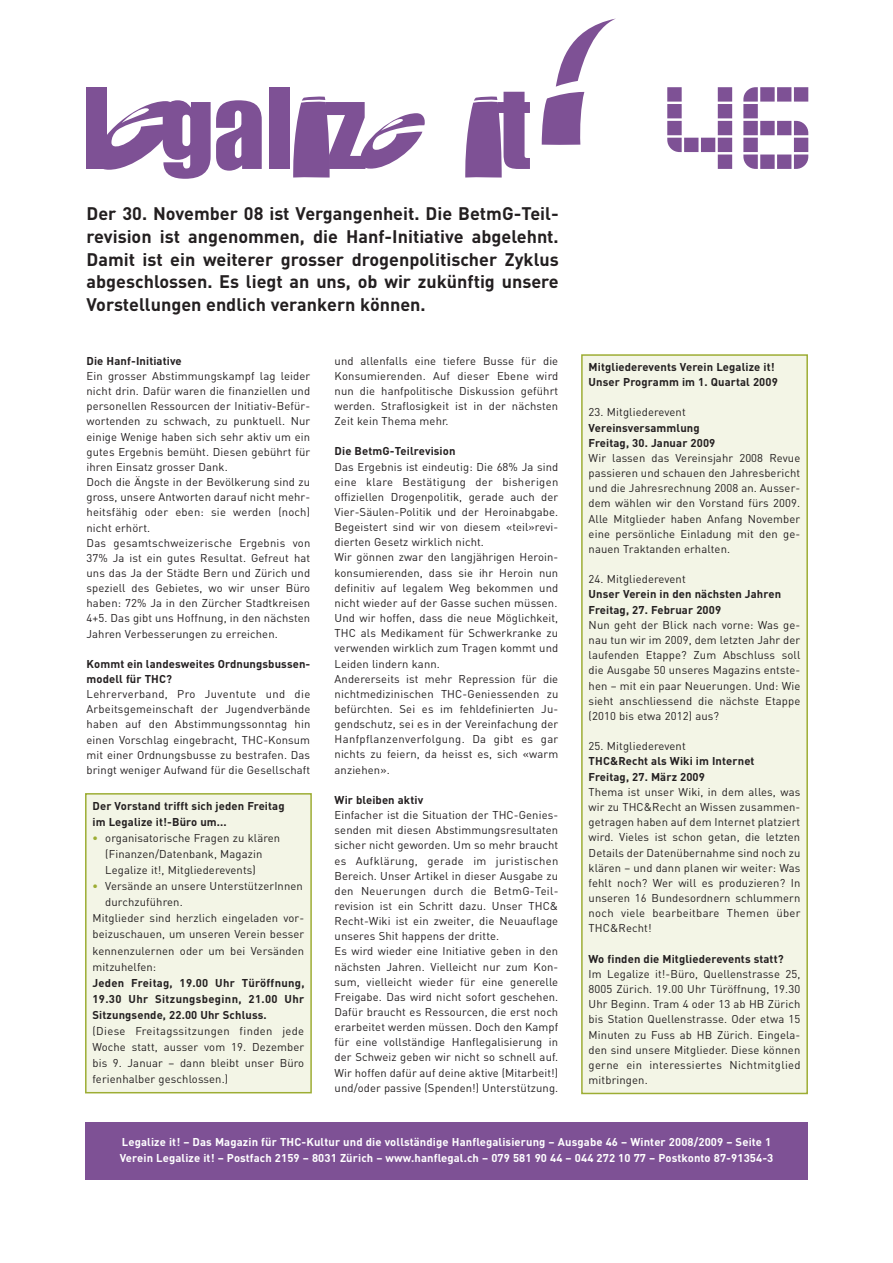
<style>
.page{position:relative;width:893px;height:1263px;background:#fff}
.page>*{position:absolute;margin:0;border:0;box-sizing:border-box;transform-origin:0 0}
.t1{font:153px "Astronaut";color:#7e5195}
.t2{font:700 18px/22.5px "DIN";color:#231f20;text-align:justify}
.t3{font:11.25px/15.1px "DIN";letter-spacing:.01em;color:#231f20;text-align:justify}
.t4{font:700 11.25px/15.1px "DIN";letter-spacing:.01em;color:#231f20}
.t5{font:700 11.25px/15.1px "DIN";letter-spacing:.01em;color:#fff}
.s1{font-weight:700;color:#9dad34}
</style>
<div class="page">
<div style="left:86px;top:87px;width:20px;height:82px;background:#7e5195"></div>
<div style="left:269px;top:87px;width:21px;height:82px;background:#7e5195"></div>
<svg style="left:104px;top:100px;width:158px;height:79px"></svg>
<svg style="left:542px;top:19px;width:73px;height:126px"></svg>
<svg style="left:293px;top:96px;width:132px;height:82px"></svg>
<svg style="left:465px;top:92px;width:65px;height:86px"></svg>
<div style="left:85px;top:1122px;width:723px;height:57px;background:#7e5195"></div>
<div style="left:582px;top:355px;width:225px;height:738px;background:#f3f5e6"></div>
<div style="left:581px;top:354px;width:227px;height:740px;border:2px solid #9dad34"></div>
<div style="left:86px;top:794px;width:225px;height:299px;background:#f3f5e6"></div>
<div style="left:85px;top:793px;width:227px;height:300px;border:2px solid #9dad34"></div>
<p class="t2" style="left:87px;top:203px;width:474px">Der 30. November 08 ist Vergangenheit. Die BetmG-Teil&shy;revision ist angenommen, die Hanf-Initiative abgelehnt.<br>Damit ist ein weiterer grosser drogenpolitischer Zyklus abgeschlossen. Es liegt an uns, ob wir zukünftig unsere Vorstellungen endlich verankern können.</p>
<p class="t4" style="left:87px;top:353px;width:97px">Die Hanf-Initiative</p>
<p class="t3" style="left:87px;top:368px;width:225px;text-align:left">Ein grosser Abstimmungskampf lag leider nicht drin. Dafür waren die finanziellen und personellen Ressourcen der Initiativ-Befür&shy;wortenden zu schwach, zu punktuell. Nur einige Wenige haben sich sehr aktiv um ein gutes Ergebnis bemüht. Diesen gebührt für ihren Einsatz grosser Dank.<br>Doch die Ängste in der Bevölkerung sind zu gross, unsere Antworten darauf nicht mehr&shy;heitsfähig oder eben: sie werden (noch) nicht erhört.<br>Das gesamtschweizerische Ergebnis von 37% Ja ist ein gutes Resultat. Gefreut hat uns das Ja der Städte Bern und Zürich und speziell des Gebietes, wo wir unser Büro haben: 72% Ja in den Zürcher Stadtkreisen 4+5. Das gibt uns Hoffnung, in den nächsten Jahren Verbesserungen zu erreichen.</p>
<p class="t4" style="left:87px;top:656px;width:225px">Kommt ein landesweites Ordnungsbussen&shy;modell für THC?</p>
<p class="t3" style="left:87px;top:687px;width:225px">Lehrerverband, Pro Juventute und die Arbeitsgemeinschaft der Jugendverbände haben auf den Abstimmungssonntag hin einen Vorschlag eingebracht, THC-Konsum mit einer Ordnungsbusse zu bestrafen. Das bringt weniger Aufwand für die Gesellschaft</p>
<p class="t4" style="left:93px;top:798px;width:194px;line-height:16px">Der Vorstand trifft sich jeden Freitag im Legalize it!-Büro um...</p>
<p class="t3" style="left:105px;top:830px;width:176px;line-height:16px;text-align:left;text-indent:-13px"><span class="s1">•</span> organisatorische Fragen zu klären (Finanzen/Datenbank, Magazin<br>Legalize it!, Mitgliederevents)</p>
<p class="t3" style="left:93px;top:879px;width:212px"><span class="s1">•</span> Versände an unsere UnterstützerInnen</p>
<p class="t3" style="left:105px;top:895px;width:79px">durchzuführen.</p>
<p class="t3" style="left:93px;top:911px;width:213px">Mitglieder sind herzlich eingeladen vor-</p>
<p class="t3" style="left:93px;top:927px;width:213px">beizuschauen, um unseren Verein besser</p>
<p class="t3" style="left:93px;top:943px;width:213px">kennenzulernen oder um bei Versänden</p>
<p class="t3" style="left:93px;top:959px;width:65px">mitzuhelfen:</p>
<p class="t4" style="left:93px;top:975px;width:213px;line-height:16px;text-align:justify">Jeden Freitag, 19.00 Uhr Türöffnung, 19.30 Uhr Sitzungsbeginn, 21.00 Uhr Sitzungsende, 22.00 Uhr Schluss.</p>
<p class="t3" style="left:93px;top:1023px;width:213px;line-height:16px">(Diese Freitagssitzungen finden jede Woche statt, ausser vom 19. Dezember bis 9. Januar – dann bleibt unser Büro ferienhalber geschlossen.)</p>
<p class="t3" style="left:335px;top:353px;width:225px">und allenfalls eine tiefere Busse für die Konsumierenden. Auf dieser Ebene wird nun die hanfpolitische Diskussion geführt werden. Straflosigkeit ist in der nächsten Zeit kein Thema mehr.</p>
<p class="t4" style="left:335px;top:444px;width:122px">Die BetmG-Teilrevision</p>
<p class="t3" style="left:335px;top:459px;width:225px;text-align:left">Das Ergebnis ist eindeutig: Die 68% Ja sind eine klare Bestätigung der bisherigen offiziellen Drogenpolitik, gerade auch der Vier-Säulen-Politik und der Heroinabgabe.<br>Begeistert sind wir von diesem «teil»revi&shy;dierten Gesetz wirklich nicht.<br>Wir gönnen zwar den langjährigen Heroin&shy;konsumierenden, dass sie ihr Heroin nun definitiv auf legalem Weg bekommen und nicht wieder auf der Gasse suchen müssen.<br>Und wir hoffen, dass die neue Möglichkeit, THC als Medikament für Schwerkranke zu verwenden wirklich zum Tragen kommt und Leiden lindern kann.<br>Andererseits ist mehr Repression für die nichtmedizinischen THC-Geniessenden zu befürchten. Sei es im fehldefinierten Ju&shy;gendschutz, sei es in der Vereinfachung der Hanfpflanzenverfolgung. Da gibt es gar nichts zu feiern, da heisst es, sich «warm anziehen».</p>
<p class="t4" style="left:335px;top:792px;width:90px">Wir bleiben aktiv</p>
<p class="t3" style="left:335px;top:807px;width:225px;text-align:left">Einfacher ist die Situation der THC-Genies&shy;senden mit diesen Abstimmungsresultaten sicher nicht geworden. Um so mehr braucht es Aufklärung, gerade im juristischen Bereich. Unser Artikel in dieser Ausgabe zu den Neuerungen durch die BetmG-Teil&shy;revision ist ein Schritt dazu. Unser THC&amp; Recht-Wiki ist ein zweiter, die Neuauflage unseres Shit happens der dritte.<br>Es wird wieder eine Initiative geben in den nächsten Jahren. Vielleicht nur zum Kon&shy;sum, vielleicht wieder für eine generelle Freigabe. Das wird nicht sofort geschehen.<br>Dafür braucht es Ressourcen, die erst noch erarbeitet werden müssen. Doch den Kampf für eine vollständige Hanflegalisierung in der Schweiz geben wir nicht so schnell auf.<br>Wir hoffen dafür auf deine aktive (Mitarbeit!) und/oder passive (Spenden!) Unterstützung.</p>
<h1 class="t1" style="left:656px;top:27px;width:154px">46</h1>
<p class="t4" style="left:589px;top:359px;width:191px">Mitgliederevents Verein Legalize it!<br>Unser Programm im 1. Quartal 2009</p>
<p class="t3" style="left:589px;top:405px;width:99px">23. Mitgliederevent</p>
<p class="t4" style="left:589px;top:420px;width:128px">Vereinsversammlung<br>Freitag, 30. Januar 2009</p>
<p class="t3" style="left:589px;top:450px;width:213px">Wir lassen das Vereinsjahr 2008 Revue passieren und schauen den Jahresbericht und die Jahresrechnung 2008 an. Ausser&shy;dem wählen wir den Vorstand fürs 2009.<br>Alle Mitglieder haben Anfang November eine persönliche Einladung mit den ge&shy;nauen Traktanden erhalten.</p>
<p class="t3" style="left:589px;top:572px;width:99px">24. Mitgliederevent</p>
<p class="t4" style="left:589px;top:587px;width:194px">Unser Verein in den nächsten Jahren<br>Freitag, 27. Februar 2009</p>
<p class="t3" style="left:589px;top:617px;width:213px">Nun geht der Blick nach vorne: Was ge&shy;nau tun wir im 2009, dem letzten Jahr der laufenden Etappe? Zum Abschluss soll die Ausgabe 50 unseres Magazins entste&shy;hen – mit ein paar Neuerungen. Und: Wie sieht anschliessend die nächste Etappe (2010 bis etwa 2012) aus?</p>
<p class="t3" style="left:589px;top:739px;width:99px">25. Mitgliederevent</p>
<p class="t4" style="left:589px;top:754px;width:167px">THC&amp;Recht als Wiki im Internet<br>Freitag, 27. März 2009</p>
<p class="t3" style="left:589px;top:784px;width:213px">Thema ist unser Wiki, in dem alles, was wir zu THC&amp;Recht an Wissen zusammen&shy;getragen haben auf dem Internet platziert wird. Vieles ist schon getan, die letzten Details der Datenübernahme sind noch zu klären – und dann planen wir weiter: Was fehlt noch? Wer will es produzieren? In unseren 16 Bundesordnern schlummern noch viele bearbeitbare Themen über THC&amp;Recht!</p>
<p class="t4" style="left:589px;top:951px;width:196px">Wo finden die Mitgliederevents statt?</p>
<p class="t3" style="left:589px;top:966px;width:213px">Im Legalize it!-Büro, Quellenstrasse 25, 8005 Zürich. 19.00 Uhr Türöffnung, 19.30<br>Uhr Beginn. Tram 4 oder 13 ab HB Zürich bis Station Quellenstrasse. Oder etwa 15<br>Minuten zu Fuss ab HB Zürich. Eingela&shy;den sind unsere Mitglieder. Diese können gerne ein interessiertes Nichtmitglied mitbringen.</p>
<p class="t5" style="left:120px;top:1135px;width:655px">Legalize it! – Das Magazin für THC-Kultur und die vollständige Hanflegalisierung – Ausgabe 46 – Winter 2008/2009 – Seite 1<br>Verein Legalize it! – Postfach 2159 – 8031 Zürich – www.hanflegal.ch – 079 581 90 44 – 044 272 10 77 – Postkonto 87-91354-3</p>
</div>
